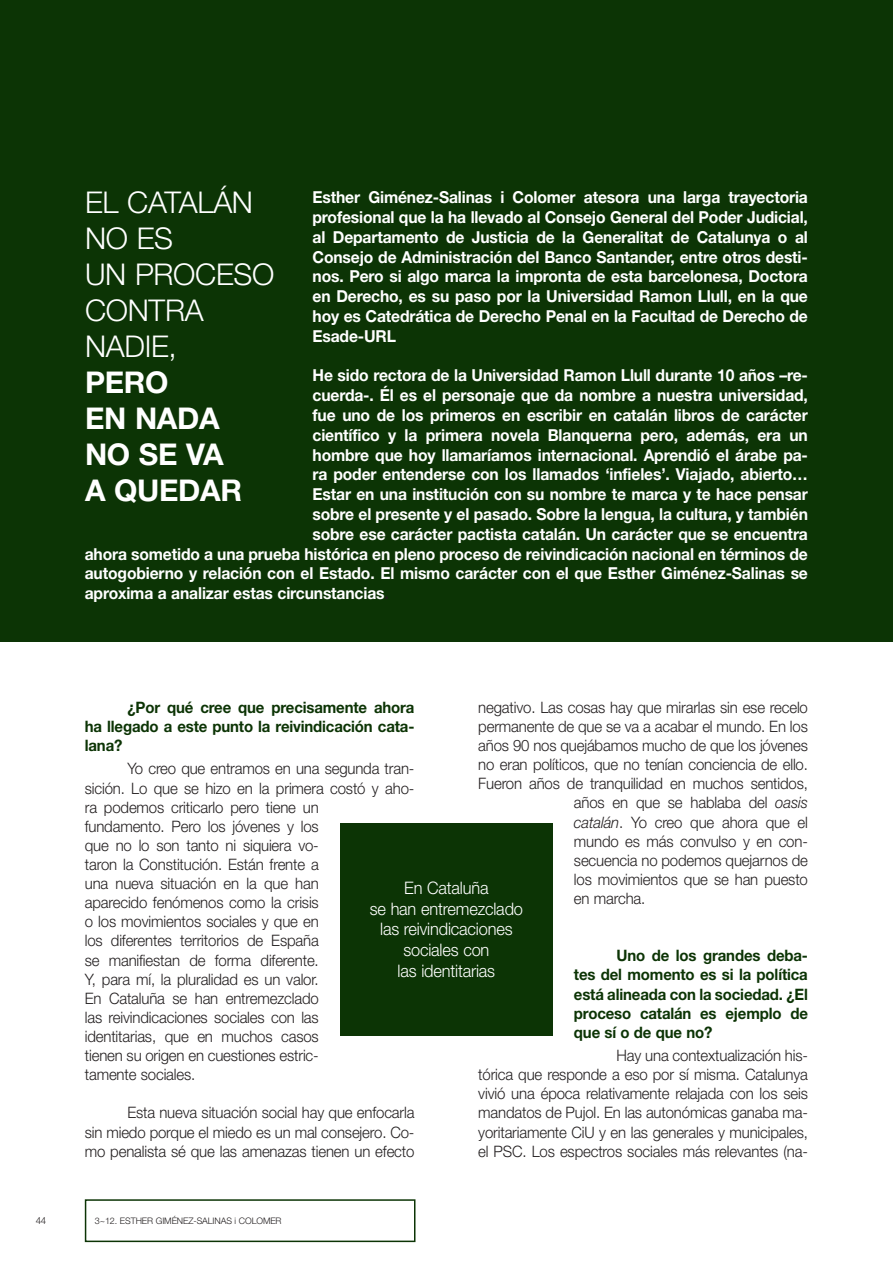
<style>
.page{position:relative;width:893px;height:1263px;background:#fff}
.page>*{position:absolute;margin:0;border:0;box-sizing:border-box;transform-origin:0 0}
.t1{font:300 30px/36px "Helvetica Neue LT Std";letter-spacing:-.01em;color:#fff}
.t2{font:700 30px/36px "Helvetica Neue LT Std";letter-spacing:-.01em;color:#fff}
.t3{font:300 17.25px/20.7px "Helvetica Neue LT Std";letter-spacing:-.01em;color:#fff;text-align:center;scale:.95 1}
.t4{font:700 16.5px/19.8px "Helvetica Neue LT Std";letter-spacing:-.01em;color:#fff;text-align:justify;scale:.95 1}
.t5{font:300 15.75px/19px "Helvetica Neue LT Std";letter-spacing:-.01em;color:#231f20;text-align:justify;scale:.95 1}
.t6{font:700 15.75px/19px "Helvetica Neue LT Std";letter-spacing:-.01em;color:#0c3405;text-align:justify;scale:.95 1}
.t7{font:300 9.75px "Helvetica Neue LT Std";color:#231f20}
.t8{font:300 9px "Helvetica Neue LT Std";letter-spacing:-.01em;color:#231f20}
.s1{color:#231f20}
.s2{font-style:italic}
</style>
<div class="page">
<div style="left:85px;top:1199px;width:330px;height:43px;border:2px solid #0c3405"></div>
<div style="left:0;top:0;width:893px;height:641px;background:#0c3405"></div>
<div style="left:340px;top:823px;width:213px;height:212px;background:#0c3405"></div>
<h1 class="t1" style="left:85px;top:183px;width:61px">EL CATA</h1>
<h1 class="t1" style="left:198px;top:183px;width:36px">LÁN</h1>
<h1 class="t1" style="left:85px;top:219px;width:93px">NO ES<br>UN PROCESO<br>CONTRA<br>NADIE,</h1>
<h1 class="t2" style="left:85px;top:363px;width:137px">PERO<br>EN NADA<br>NO SE VA<br>A QUEDAR</h1>
<p class="t4" style="left:313px;top:187px;width:523px">Esther Giménez-Salinas i Colomer atesora una larga trayectoria profesional que la ha llevado al Consejo General del Poder Judicial, al Departamento de Justicia de la Generalitat de Catalunya o al Consejo de Administración del Banco Santander, entre otros desti&shy;nos. Pero si algo marca la impronta de esta barcelonesa, Doctora en Derecho, es su paso por la Universidad Ramon Llull, en la que hoy es Catedrática de Derecho Penal en la Facultad de Derecho de Esade-URL</p>
<p class="t4" style="left:313px;top:365px;width:523px">He sido rectora de la Universidad Ramon Llull durante 10 años –re-</p>
<p class="t4" style="left:313px;top:385px;width:523px">cuerda-. Él es el personaje que da nombre a nuestra universidad,</p>
<p class="t4" style="left:313px;top:405px;width:523px">fue uno de los primeros en escribir en catalán libros de carácter</p>
<p class="t4" style="left:313px;top:425px;width:523px">científico y la primera novela Blanquerna pero, además, era un</p>
<p class="t4" style="left:313px;top:444px;width:523px">hombre que hoy llamaríamos internacional. Aprendió el árabe pa-</p>
<p class="t4" style="left:313px;top:464px;width:523px">ra poder entenderse con los llamados ‘infieles’. Viajado, abierto…</p>
<p class="t4" style="left:313px;top:484px;width:523px">Estar en una institución con su nombre te marca y te hace pensar</p>
<p class="t4" style="left:313px;top:504px;width:523px">sobre el presente y el pasado. Sobre la lengua, la cultura, y también</p>
<p class="t4" style="left:313px;top:524px;width:523px">sobre ese carácter pactista catalán. Un carácter que se encuentra</p>
<p class="t4" style="left:85px;top:543px;width:763px">ahora sometido a una prueba histórica en pleno proceso de reivindicación nacional en términos de</p>
<p class="t4" style="left:85px;top:563px;width:763px">autogobierno y relación con el Estado. El mismo carácter con el que Esther Giménez-Salinas se</p>
<p class="t4" style="left:85px;top:583px;width:321px">aproxima a analizar estas circunstancias<span class="s1">.</span></p>
<p class="t6" style="left:85px;top:697px;width:349px;text-indent:43px">¿Por qué cree que precisamente ahora ha llegado a este punto la reivindicación cata&shy;lana?</p>
<p class="t5" style="left:85px;top:759px;width:348px;text-align:left;text-indent:43px">Yo creo que entramos en una segunda tran&shy;sición. Lo que se hizo en la primera costó y aho&shy;ra podemos criticarlo pero tiene un<br>fundamento. Pero los jóvenes y los<br>que no lo son tanto ni siquiera vo-<br>taron la Constitución. Están frente a<br>una nueva situación en la que han<br>aparecido fenómenos como la crisis<br>o los movimientos sociales y que en<br>los diferentes territorios de España<br>se manifiestan de forma diferente.<br>Y, para mí, la pluralidad es un valor.<br>En Cataluña se han entremezclado<br>las reivindicaciones sociales con las<br>identitarias, que en muchos casos<br>tienen su origen en cuestiones estric-<br>tamente sociales.</p>
<p class="t5" style="left:85px;top:1103px;width:349px;text-indent:43px">Esta nueva situación social hay que enfocarla sin miedo porque el miedo es un mal consejero. Co&shy;mo penalista sé que las amenazas tienen un efecto</p>
<p class="t5" style="left:478px;top:697px;width:349px">negativo. Las cosas hay que mirarlas sin ese recelo</p>
<p class="t5" style="left:478px;top:716px;width:348px">permanente de que se va a acabar el mundo. En los</p>
<p class="t5" style="left:478px;top:736px;width:348px">años 90 nos quejábamos mucho de que los jóvenes</p>
<p class="t5" style="left:478px;top:755px;width:348px">no eran políticos, que no tenían conciencia de ello.</p>
<p class="t5" style="left:478px;top:774px;width:349px">Fueron años de tranquilidad en muchos sentidos,</p>
<p class="t5" style="left:574px;top:793px;width:248px">años en que se hablaba del <span class="s2">oasis</span></p>
<p class="t5" style="left:574px;top:812px;width:248px"><span class="s2">catalán</span>. Yo creo que ahora que el</p>
<p class="t5" style="left:574px;top:831px;width:248px">mundo es más convulso y en con-</p>
<p class="t5" style="left:574px;top:850px;width:248px">secuencia no podemos quejarnos de</p>
<p class="t5" style="left:574px;top:869px;width:248px">los movimientos que se han puesto</p>
<p class="t5" style="left:574px;top:888px;width:77px">en marcha.</p>
<p class="t3" style="left:370px;top:877px;width:163px">En Cataluña<br>se han entremezclado las reivindicaciones sociales con<br>las identitarias</p>
<p class="t6" style="left:574px;top:946px;width:248px;text-indent:43px">Uno de los grandes deba&shy;tes del momento es si la política está alineada con la sociedad. ¿El proceso catalán es ejemplo de que sí o de que no?</p>
<p class="t5" style="left:478px;top:1046px;width:349px;text-indent:138px">Hay una contextualización his&shy;tórica que responde a eso por sí misma. Catalunya vivió una época relativamente relajada con los seis mandatos de Pujol. En las autonómicas ganaba ma&shy;yoritariamente CiU y en las generales y municipales, el PSC . Los espectros sociales más relevantes (na-</p>
<p class="t7" style="left:36px;top:1215px;width:12px">44</p>
<p class="t8" style="left:95px;top:1215px;width:188px">3~12. Esther Giménez-Salinas i Colomer</p>
</div>
